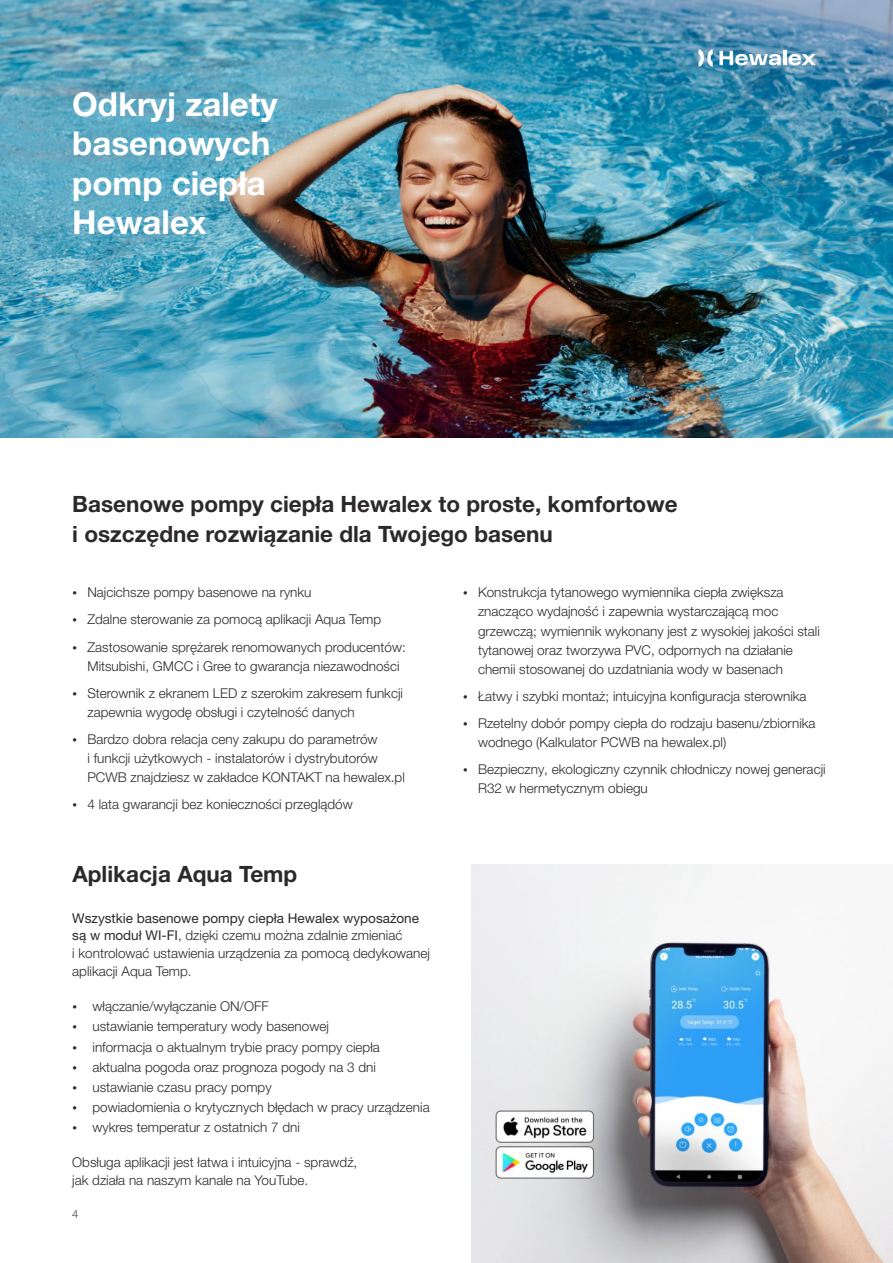
<style>
.page{position:relative;width:893px;height:1263px;background:#fff}
.page>*{position:absolute;margin:0;border:0;box-sizing:border-box;transform-origin:0 0}
.t1{font:700 33px/39.3px "Helvetica Neue LT Pro";color:#fff}
.t2{font:700 22.5px/29.5px "Helvetica Neue LT Pro";color:#2b2929}
.t3{font:300 13.5px/19.2px "Helvetica Neue LT Pro";color:#2b2929}
.t4{font:300 11.25px "Helvetica Neue LT Pro";color:#424242}
.s1{font-weight:400}
</style>
<div class="page">
<img style="left:471px;top:864px;width:422px;height:399px">
<img style="left:0;top:0;width:893px;height:437px">
<svg style="left:719px;top:51px;width:62px;height:14px"></svg>
<hr style="left:783px;top:51px;width:3px;height:14px;background:#fff">
<svg style="left:789px;top:54px;width:27px;height:11px"></svg>
<svg style="left:698px;top:49px;width:15px;height:18px"></svg>
<h1 class="t1" style="left:72px;top:89px;width:207px">Odkryj zalety basenowych pomp ciepła<br>Hewalex</h1>
<h2 class="t2" style="left:72px;top:493px;width:607px">Basenowe pompy ciepła Hewalex to proste, komfortowe i oszczędne rozwiązanie dla Twojego basenu</h2>
<p class="t3" style="left:87px;top:581px;width:320px;line-height:27.2px">Najcichsze pompy basenowe na rynku<br>Zdalne sterowanie za pomocą aplikacji Aqua Temp<br>Zastosowanie sprężarek renomowanych producentów:</p>
<p class="t3" style="left:87px;top:654px;width:317px;line-height:27.2px">Mitsubishi, GMCC i Gree to gwarancja niezawodności<br>Sterownik z ekranem LED z szerokim zakresem funkcji</p>
<p class="t3" style="left:87px;top:700px;width:292px;line-height:27.2px">zapewnia wygodę obsługi i czytelność danych<br>Bardzo dobra relacja ceny zakupu do parametrów</p>
<p class="t3" style="left:87px;top:751px;width:319px">i funkcji użytkowych - instalatorów i dystrybutorów<br>PCWB znajdziesz w zakładce KONTAKT na hewalex.pl</p>
<p class="t3" style="left:87px;top:797px;width:267px">4 lata gwarancji bez konieczności przeglądów</p>
<h2 class="t2" style="left:72px;top:862px;width:226px">Aplikacja Aqua Temp</h2>
<p class="t3" style="left:72px;top:911px;width:359px;line-height:17.5px"><span class="s1">Wszystkie basenowe pompy ciepła Hewalex wyposażone są w moduł WI-FI</span>, dzięki czemu można zdalnie zmieniać<br>i kontrolować ustawienia urządzenia za pomocą dedykowanej aplikacji Aqua Temp.</p>
<p class="t3" style="left:93px;top:998px;width:339px;line-height:20.1px">włączanie/wyłączanie ON/OFF<br>ustawianie temperatury wody basenowej<br>informacja o aktualnym trybie pracy pompy ciepła aktualna pogoda oraz prognoza pogody na 3 dni ustawianie czasu pracy pompy<br>powiadomienia o krytycznych błędach w pracy urządzenia wykres temperatur z ostatnich 7 dni</p>
<p class="t3" style="left:72px;top:1156px;width:287px;line-height:17.5px">Obsługa aplikacji jest łatwa i intuicyjna - sprawdź, jak działa na naszym kanale na YouTube.</p>
<p class="t4" style="left:72px;top:1210px;width:8px">4</p>
<p class="t3" style="left:478px;top:585px;width:343px">Konstrukcja tytanowego wymiennika ciepła zwiększa znacząco wydajność i zapewnia wystarczającą moc grzewczą; wymiennik wykonany jest z wysokiej jakości stali tytanowej oraz tworzywa PVC, odpornych na działanie chemii stosowanej do uzdatniania wody w basenach</p>
<p class="t3" style="left:478px;top:684px;width:339px;line-height:27.2px">Łatwy i szybki montaż; intuicyjna konfiguracja sterownika<br>Rzetelny dobór pompy ciepła do rodzaju basenu/zbiornika</p>
<p class="t3" style="left:478px;top:735px;width:250px">wodnego (Kalkulator PCWB na hewalex.pl)</p>
<p class="t3" style="left:478px;top:762px;width:349px">Bezpieczny, ekologiczny czynnik chłodniczy nowej generacji<br>R32 w hermetycznym obiegu</p>
</div>
